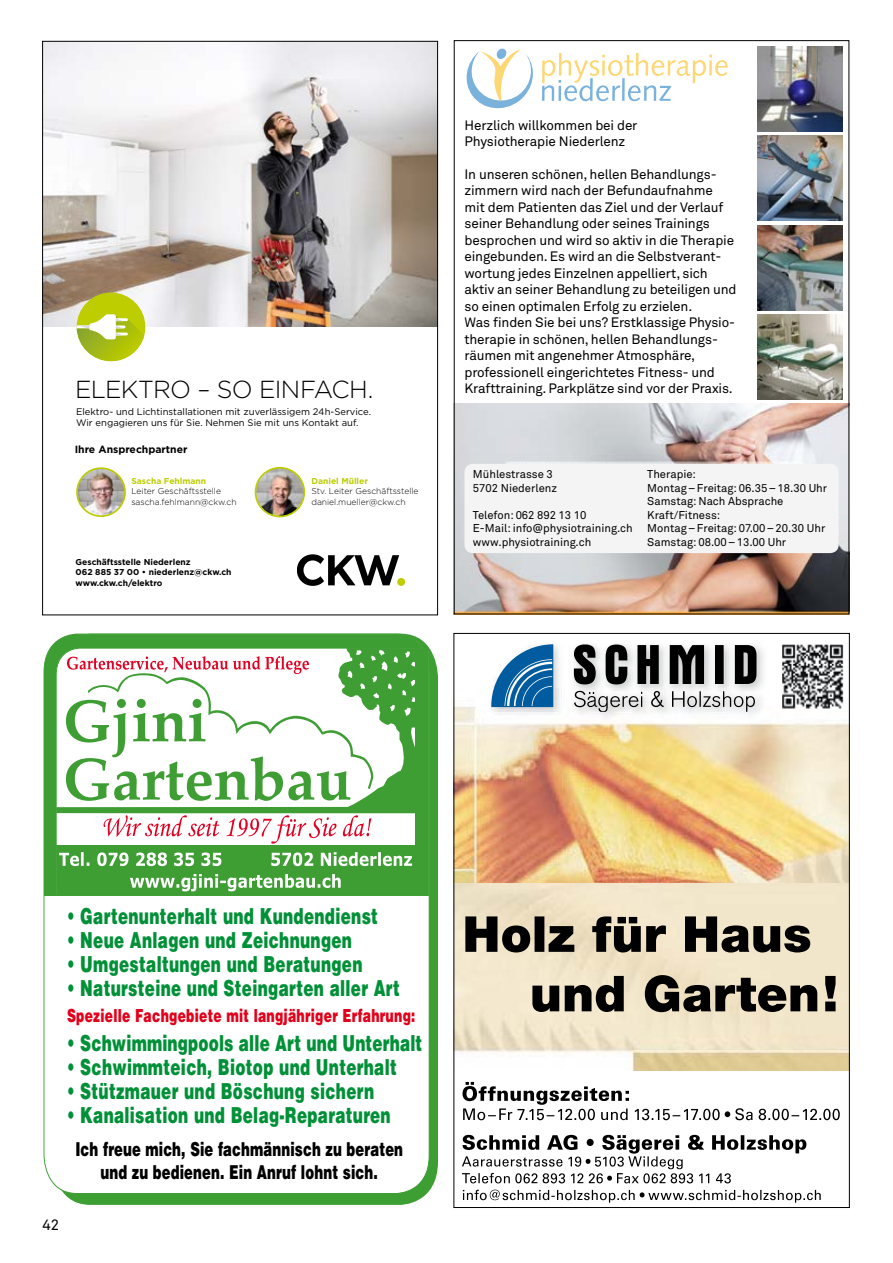
<style>
.page{position:relative;width:893px;height:1263px;background:#fff}
.page>*{position:absolute;margin:0;border:0;box-sizing:border-box;transform-origin:0 0}
.t1{font:300 24.6px "Gotham";letter-spacing:-.035em;color:#000}
.t2{font:900 22.05px "Helvetica";letter-spacing:.02em;color:#009037;scale:.69 1}
.t3{font:900 19.2px/23.1px "Helvetica";letter-spacing:.01em;color:#000;text-align:center;scale:.69 1}
.t4{font:900 18px "Helvetica";letter-spacing:.02em;color:#e2001a;scale:.69 1}
.t5{font:15px "Akkurat Pro";color:#000}
.t6{font:13.5px/16.5px "Akkurat Pro";letter-spacing:-.01em;color:#000}
.t7{font:11.25px/13.5px "Akkurat Pro";color:#000}
.t8{font:700 10.35px "Gotham";color:#000}
.t9{font:9.45px/11.4px "Gotham";color:#000}
.t10{font:300 8.55px/10.4px "Gotham";color:#000}
.t11{font:700 8.55px/10.2px "Gotham";color:#000}
.t12{font:700 8.55px "Gotham";color:#bdcd00}
</style>
<div class="page">
<img style="left:456px;top:404px;width:391px;height:208px">
<img style="left:758px;top:47px;width:85px;height:85px">
<img style="left:758px;top:315px;width:85px;height:85px">
<img style="left:757px;top:225px;width:85px;height:85px">
<img style="left:758px;top:136px;width:85px;height:85px">
<div style="left:464px;top:464px;width:375px;height:89px;background:#f4f4f5;border-radius:9px"></div>
<svg style="left:467px;top:49px;width:261px;height:60px"></svg>
<svg style="left:297px;top:554px;width:102px;height:32px"></svg>
<div style="left:397px;top:578px;width:8px;height:8px;background:#bdcd00;border-radius:50%"></div>
<img style="left:256px;top:468px;width:48px;height:48px;border-radius:24px">
<div style="left:255px;top:467px;width:50px;height:50px;border:2px solid #bdcd00;border-radius:50%"></div>
<img style="left:77px;top:468px;width:48px;height:48px;border-radius:24px">
<div style="left:76px;top:467px;width:50px;height:50px;border:2px solid #bdcd00;border-radius:50%"></div>
<img style="left:44px;top:43px;width:392px;height:284px">
<svg style="left:77px;top:292px;width:68px;height:69px"></svg>
<svg style="left:455px;top:643px;width:393px;height:560px"></svg>
<img style="left:781px;top:644px;width:63px;height:64px">
<svg style="left:64px;top:649px;width:374px;height:556px;background:#48a33e"></svg>
<svg style="left:44px;top:634px;width:386px;height:560px"></svg>
<svg style="left:55px;top:647px;width:374px;height:249px"></svg>
<h1 class="t1" style="left:75px;top:373px;width:300px">ELEKTRO – SO EINFACH.</h1>
<p class="t9" style="left:76px;top:405px;width:296px">Elektro- und Lichtinstallationen mit zuverlässigem 24h-Service.<br>Wir engagieren uns für Sie. Nehmen Sie mit uns Kontakt auf.</p>
<p class="t8" style="left:75px;top:442px;width:114px">Ihre Ansprechpartner</p>
<p class="t12" style="left:131px;top:475px;width:76px">Sascha Fehlmann</p>
<p class="t10" style="left:131px;top:486px;width:107px">Leiter Geschäftsstelle sascha.fehlmann@ckw.ch</p>
<p class="t12" style="left:311px;top:475px;width:58px">Daniel Müller</p>
<p class="t10" style="left:311px;top:486px;width:109px">Stv. Leiter Geschäftsstelle daniel.mueller@ckw.ch</p>
<p class="t11" style="left:76px;top:557px;width:157px">Geschäftsstelle Niederlenz<br>062 885 37 00 • niederlenz@ckw.ch www.ckw.ch/elektro</p>
<p class="t6" style="left:464px;top:117px;width:175px">Herzlich willkommen bei der<br>Physiotherapie Niederlenz</p>
<p class="t6" style="left:464px;top:166px;width:274px">In unseren schönen, hellen Behandlungs&shy;zimmern wird nach der Befundaufnahme mit dem Patienten das Ziel und der Verlauf seiner Behandlung oder seines Trainings besprochen und wird so aktiv in die Therapie eingebunden. Es wird an die Selbstverant&shy;wortung jedes Einzelnen appelliert, sich aktiv an seiner Behandlung zu beteiligen und so einen optimalen Erfolg zu erzielen.<br>Was finden Sie bei uns? Erstklassige Physio&shy;therapie in schönen, hellen Behandlungs&shy;räumen mit angenehmer Atmosphäre, professionell eingerichtetes Fitness- und Krafttraining. Parkplätze sind vor der Praxis.</p>
<p class="t7" style="left:473px;top:468px;width:86px">Mühlestrasse 3<br>5702 Niederlenz</p>
<p class="t7" style="left:473px;top:508px;width:161px">Telefon: 062 892 13 10<br>E-Mail: info@physiotraining.ch www.physiotraining.ch</p>
<p class="t7" style="left:647px;top:468px;width:181px">Therapie:<br>Montag–Freitag: 06.35–18.30 Uhr<br>Samstag: Nach Absprache<br>Kraft/Fitness:<br>Montag–Freitag: 07.00–20.30 Uhr<br>Samstag: 08.00–13.00 Uhr</p>
<h2 class="t2" style="left:67px;top:902px;width:452px">• Gartenunterhalt und Kundendienst</h2>
<h2 class="t2" style="left:67px;top:926px;width:415px">• Neue Anlagen und Zeichnungen</h2>
<h2 class="t2" style="left:67px;top:950px;width:430px">• Umgestaltungen und Beratungen</h2>
<h2 class="t2" style="left:67px;top:974px;width:484px">• Natursteine und Steingarten aller Art</h2>
<h3 class="t4" style="left:67px;top:1004px;width:506px">Spezielle Fachgebiete mit langjähriger Erfahrung:</h3>
<h2 class="t2" style="left:67px;top:1028px;width:516px">• Schwimmingpools alle Art und Unterhalt</h2>
<h2 class="t2" style="left:67px;top:1052px;width:480px">• Schwimmteich, Biotop und Unterhalt</h2>
<h2 class="t2" style="left:67px;top:1076px;width:447px">• Stützmauer und Böschung sichern</h2>
<h2 class="t2" style="left:67px;top:1100px;width:471px">• Kanalisation und Belag-Reparaturen</h2>
<h3 class="t3" style="left:75px;top:1137px;width:476px">Ich freue mich, Sie fachmännisch zu beraten und zu bedienen. Ein Anruf lohnt sich.</h3>
<p class="t5" style="left:43px;top:1216px;width:18px">42</p>
</div>
